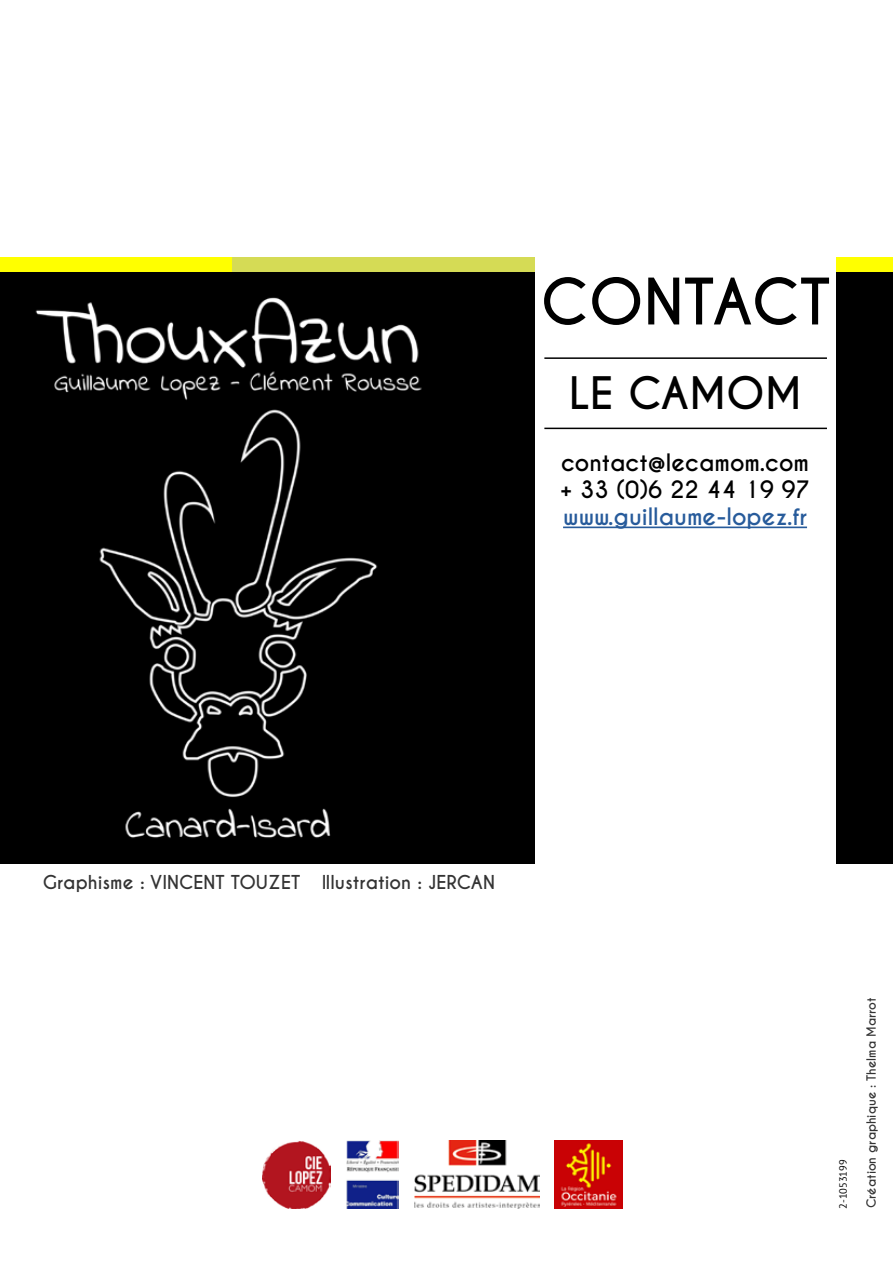
<style>
.page{position:relative;width:893px;height:1263px;background:#fff}
.page>*{position:absolute;margin:0;border:0;box-sizing:border-box;transform-origin:0 0}
.t1{font:700 60px "Caviar Dreams";color:#000}
.t2{font:700 42px "Caviar Dreams";color:#000}
.t3{font:700 22.5px/27px "Caviar Dreams";color:#000}
.t4{font:700 22.5px "Caviar Dreams";color:#275b9b}
.t5{font:700 18px "Caviar Dreams";color:#000}
.t6{font:700 12px "Caviar Dreams";color:#000}
.t7{font:10.5px "PT Sans";color:#000}
</style>
<div class="page">
<hr style="left:563px;top:526px;width:244px;height:2px;background:#275b9b">
<hr style="left:544px;top:428px;width:283px;height:1px;background:#000">
<hr style="left:544px;top:357px;width:283px;height:2px;background:#000">
<div style="left:229px;top:258px;width:306px;height:21px;background:#d5db55"></div>
<div style="left:0;top:258px;width:231px;height:21px;background:#ff0"></div>
<div style="left:836px;top:258px;width:57px;height:14px;background:#ff0"></div>
<img style="left:0;top:272px;width:535px;height:591px">
<div style="left:836px;top:272px;width:56px;height:591px;background:#000"></div>
<img style="left:554px;top:1141px;width:68px;height:68px">
<img style="left:414px;top:1141px;width:125px;height:68px">
<img style="left:346px;top:1141px;width:53px;height:68px">
<img style="left:262px;top:1141px;width:68px;height:68px">
<h1 class="t1" style="left:540px;top:266px;width:292px">CONTACT</h1>
<h2 class="t2" style="left:569px;top:368px;width:234px">LE CAMOM</h2>
<p class="t3" style="left:560px;top:450px;width:252px">contact@lecamom.com + 33 (0)6 22 44 19 97</p>
<p class="t4" style="left:563px;top:503px;width:245px">www.guillaume-lopez.fr</p>
<p class="t5" style="left:43px;top:871px;width:454px">Graphisme : VINCENT TOUZET Illustration : JERCAN</p>
<p class="t7" style="left:836px;top:1209px;width:51px;rotate:-90deg">2-1053199</p>
<p class="t6" style="left:864px;top:1208px;width:212px;rotate:-90deg">Création graphique : Thelma Marrot</p>
</div>
